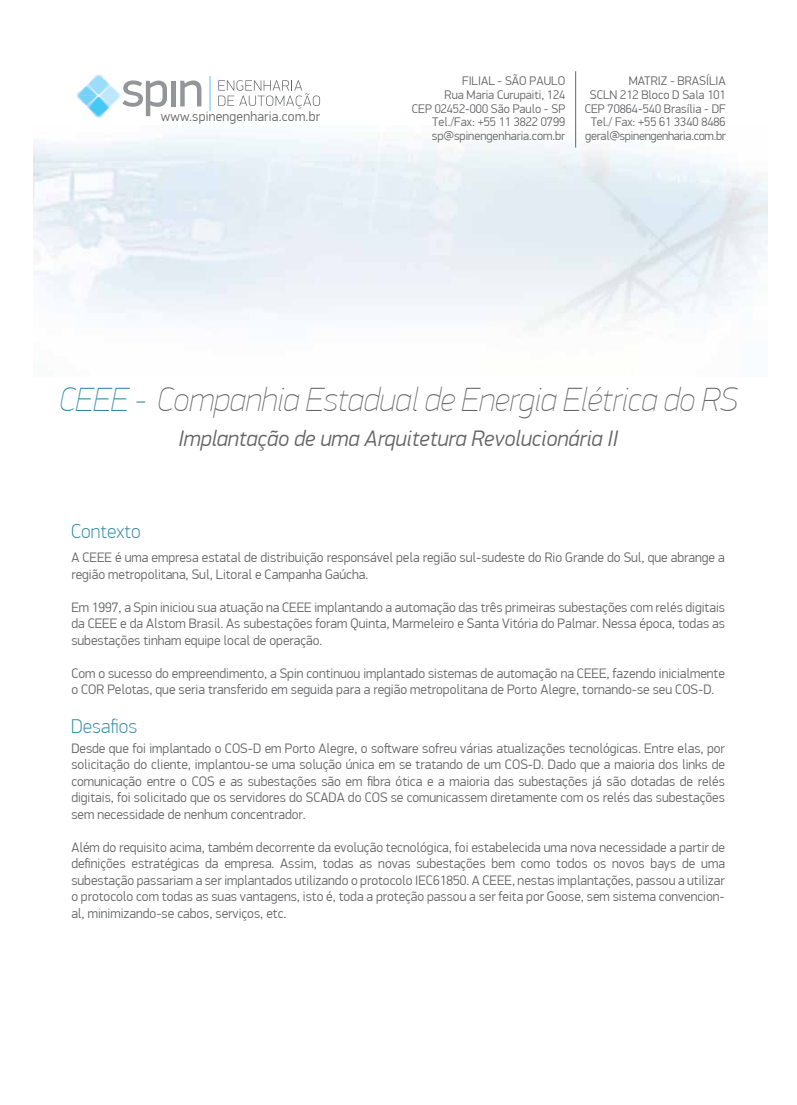
<style>
.page{position:relative;width:797px;height:1105px;background:#fff}
.page>*{position:absolute;margin:0;border:0;box-sizing:border-box;transform-origin:0 0}
.t1{font:italic 100 33.75px "PF Din Display Pro";color:#646567}
.t2{font:italic 300 22.5px "PF Din Display Pro";color:#646567}
.t3{font:100 20px "PF Din Display Pro";color:#3089a7}
.t4{font:300 13.75px/16.5px "PF Din Display Pro";color:#636466;text-align:justify}
.t5{font:300 13.75px "PF Din Display Pro";letter-spacing:.02em;color:#636466}
.t6{font:300 12.5px/13.8px "PF Din Display Pro";color:#636466;text-align:right}
.s1{color:#3089a7}
</style>
<div class="page">
<svg style="left:125px;top:80px;width:42px;height:36px"></svg>
<div style="left:171px;top:81px;width:5px;height:25px;background:#939598"></div>
<svg style="left:180px;top:80px;width:21px;height:26px"></svg>
<hr style="left:209px;top:76px;width:1px;height:34px;background:#abe1fa">
<svg style="left:218px;top:80px;width:102px;height:29px"></svg>
<img style="left:76px;top:74px;width:45px;height:44px">
<img style="left:122px;top:84px;width:3px;height:21px">
<hr style="left:575px;top:71px;width:1px;height:77px;background:#636466">
<p class="t5" style="left:161px;top:109px;width:161px">www.spinengenharia.com.br</p>
<p class="t6" style="left:412px;top:74px;width:155px">FILIAL - SÃO PAULO<br>Rua Maria Curupaiti, 124<br>CEP 02452-000 São Paulo - SP<br>Tel./Fax: +55 11 3822 0799 sp@spinengenharia.com.br</p>
<p class="t6" style="left:584px;top:74px;width:143px">MATRIZ - BRASÍLIA<br>SCLN 212 Bloco D Sala 101<br>CEP 70864-540 Brasília - DF<br>Tel./ Fax: +55 61 3340 8486 geral@spinengenharia.com.br</p>
<h1 class="t1" style="left:59px;top:380px;width:680px"><span class="s1">CEEE -</span> Companhia Estadual de Energia Elétrica do RS</h1>
<h2 class="t2" style="left:179px;top:426px;width:441px">Implantação de uma Arquitetura Revolucionária II</h2>
<h3 class="t3" style="left:71px;top:519px;width:71px">Contexto</h3>
<p class="t4" style="left:71px;top:549px;width:655px">A CEEE é uma empresa estatal de distribuição responsável pela região sul-sudeste do Rio Grande do Sul, que abrange a região metropolitana, Sul, Litoral e Campanha Gaúcha.</p>
<p class="t4" style="left:71px;top:599px;width:655px">Em 1997, a Spin iniciou sua atuação na CEEE implantando a automação das três primeiras subestações com relés digitais da CEEE e da Alstom Brasil. As subestações foram Quinta, Marmeleiro e Santa Vitória do Palmar. Nessa época, todas as subestações tinham equipe local de operação.</p>
<p class="t4" style="left:71px;top:665px;width:655px">Com o sucesso do empreendimento, a Spin continuou implantado sistemas de automação na CEEE, fazendo inicialmente o COR Pelotas, que seria transferido em seguida para a região metropolitana de Porto Alegre, tornando-se seu COS-D.</p>
<h3 class="t3" style="left:71px;top:714px;width:67px">Desafios</h3>
<p class="t4" style="left:71px;top:740px;width:655px">Desde que foi implantado o COS-D em Porto Alegre, o soſtware sofreu várias atualizações tecnológicas. Entre elas, por solicitação do cliente, implantou-se uma solução única em se tratando de um COS-D. Dado que a maioria dos links de comunicação entre o COS e as subestações são em fibra ótica e a maioria das subestações já são dotadas de relés digitais, foi solicitado que os servidores do SCADA do COS se comunicassem diretamente com os relés das subestações sem necessidade de nenhum concentrador.</p>
<p class="t4" style="left:71px;top:839px;width:655px">Além do requisito acima, também decorrente da evolução tecnológica, foi estabelecida uma nova necessidade a partir de definições estratégicas da empresa. Assim, todas as novas subestações bem como todos os novos bays de uma subestação passariam a ser implantados utilizando o protocolo IEC61850. A CEEE, nestas implantações, passou a utilizar o protocolo com todas as suas vantagens, isto é, toda a proteção passou a ser feita por Goose, sem sistema convencion&shy;al, minimizando-se cabos, serviços, etc.</p>
</div>
